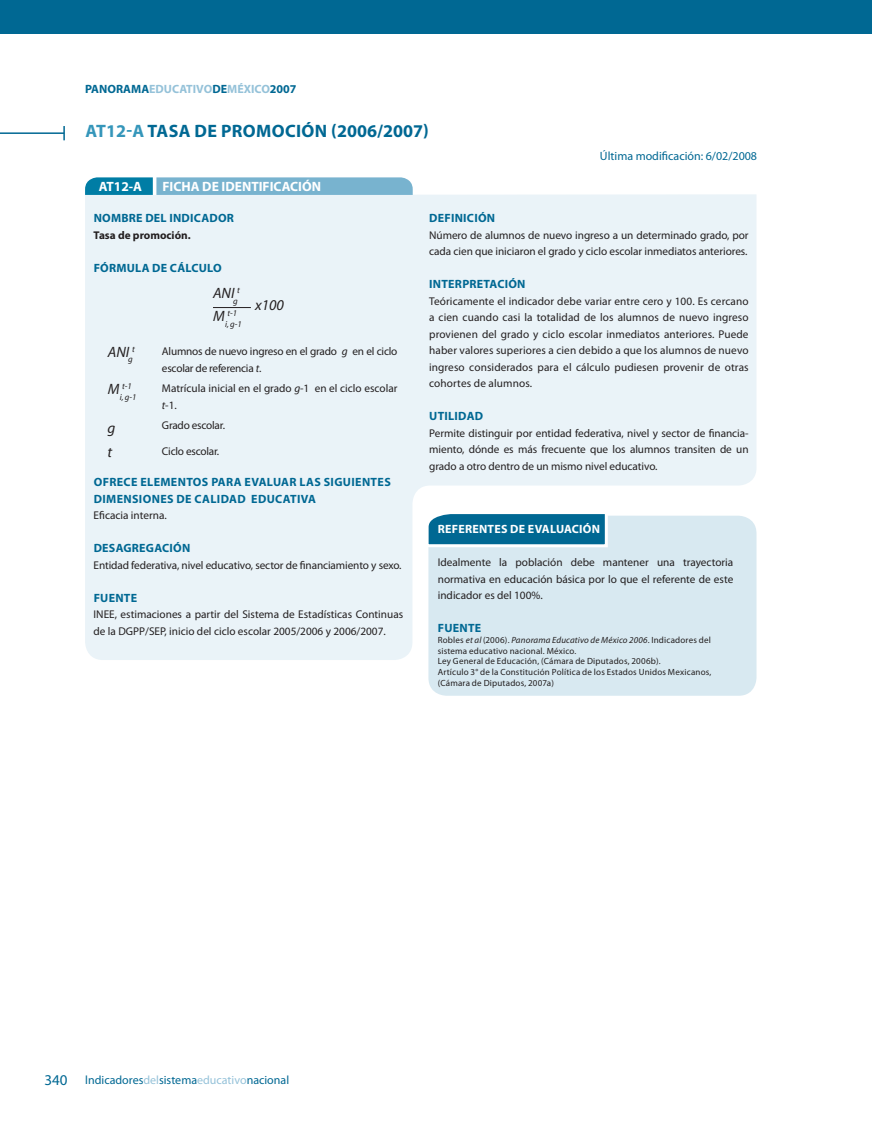
<style>
.page{position:relative;width:872px;height:1127px;background:#fff}
.page>*{position:absolute;margin:0;border:0;box-sizing:border-box;transform-origin:0 0}
.t1{font:700 18px "Myriad Pro";letter-spacing:.015em;color:#006893}
.t2{font:italic 15px/24px "Myriad";color:#231f20}
.t3{font:italic 15px "Myriad Pro";color:#231f20}
.t4{font:700 13.5px "Myriad";color:#fff}
.t5{font:700 13.5px "Myriad Pro";color:#fff}
.t6{font:700 12px/16.5px "Myriad Pro";letter-spacing:.02em;color:#006893}
.t7{font:12px "Myriad Pro";color:#006893}
.t8{font:700 12px "Myriad Pro";color:#95c2d9}
.t9{font:700 12px "Myriad Pro";letter-spacing:.02em;color:#fff}
.t10{font:11.25px/16.5px "Myriad Pro";letter-spacing:-.005em;color:#231f20}
.t11{font:700 11.25px "Myriad Pro";color:#231f20}
.t12{font:9px/10.8px "Myriad Pro";letter-spacing:.02em;color:#231f20}
.t13{font:italic 8.7px/11.2px "Myriad";color:#231f20}
.s1{color:#006893}
.s2{color:#3596ba}
.s3{font-size:15px}
.s4{font-style:italic}
.s5{color:#95c2d9}
</style>
<div class="page">
<div style="left:0;top:0;width:872px;height:34px;background:#006893"></div>
<hr style="left:0;top:132px;width:64px;height:2px;background:#006893">
<svg style="left:63px;top:126px;width:2px;height:14px"></svg>
<div style="left:85px;top:194px;width:671px;height:466px;background:#eaf3f8"></div>
<svg style="left:85px;top:177px;width:328px;height:18px;background:#66acc9"></svg>
<div style="left:428px;top:516px;width:328px;height:180px;background:#d8e9f1"></div>
<svg style="left:424px;top:509px;width:185px;height:40px"></svg>
<hr style="left:213px;top:307px;width:38px;height:1px;background:#231f20">
<p class="t8" style="left:85px;top:82px;width:213px"><span class="s1">PANORAMA</span>EDUCATIVO<span class="s1">DE</span>MÉXICO<span class="s1">2007</span></p>
<h1 class="t1" style="left:85px;top:121px;width:345px"><span class="s2">AT12-A</span> TASA DE PROMOCIÓN (2006/2007)</h1>
<p class="t5" style="left:99px;top:179px;width:45px">AT12-A</p>
<p class="t4" style="left:162px;top:179px;width:160px">FICHA DE IDENTIFICACIÓN</p>
<p class="t7" style="left:600px;top:149px;width:159px">Última modificación: 6/02/2008</p>
<p class="t6" style="left:94px;top:210px;width:142px">NOMBRE DEL INDICADOR</p>
<p class="t11" style="left:94px;top:229px;width:99px">Tasa de promoción.</p>
<p class="t6" style="left:94px;top:259px;width:130px">FÓRMULA DE CÁLCULO</p>
<h2 class="t2" style="left:213px;top:282px;width:28px">ANI <sup>t</sup></h2>
<p class="t13" style="left:213px;top:295px;width:26px;line-height:12.3px;text-align:right">g<br><span class="s3">M</span> t-1</p>
<p class="t13" style="left:225px;top:319px;width:18px">i, g-1</p>
<h2 class="t3" style="left:255px;top:297px;width:30px">x100</h2>
<h2 class="t2" style="left:108px;top:341px;width:28px">ANI <sup>t</sup></h2>
<p class="t13" style="left:128px;top:354px;width:6px">g</p>
<p class="t13" style="left:120px;top:380px;width:18px;text-indent:-12px"><span class="s3">M</span> t-1 i, g-1</p>
<h2 class="t2" style="left:107px;top:417px;width:9px">g t</h2>
<p class="t10" style="left:162px;top:343px;width:237px">Alumnos de nuevo ingreso en el grado <span class="s4">g</span> en el ciclo escolar de referencia <span class="s4">t</span>.</p>
<p class="t10" style="left:162px;top:380px;width:237px">Matrícula inicial en el grado <span class="s4">g</span>-1 en el ciclo escolar <span class="s4">t</span>-1.</p>
<p class="t10" style="left:162px;top:417px;width:65px">Grado escolar.</p>
<p class="t10" style="left:162px;top:443px;width:59px">Ciclo escolar.</p>
<p class="t6" style="left:94px;top:474px;width:299px">OFRECE ELEMENTOS PARA EVALUAR LAS SIGUIENTES<br>DIMENSIONES DE CALIDAD EDUCATIVA</p>
<p class="t10" style="left:94px;top:507px;width:75px">Eficacia interna.</p>
<p class="t6" style="left:94px;top:540px;width:98px">DESAGREGACIÓN</p>
<p class="t10" style="left:94px;top:557px;width:309px">Entidad federativa, nivel educativo, sector de financiamiento y sexo.</p>
<p class="t6" style="left:94px;top:589px;width:45px">FUENTE</p>
<p class="t10" style="left:94px;top:606px;width:311px">INEE, estimaciones a partir del Sistema de Estadísticas Continuas de la DGPP/SEP, inicio del ciclo escolar 2005/2006 y 2006/2007.</p>
<p class="t6" style="left:429px;top:210px;width:67px">DEFINICIÓN</p>
<p class="t10" style="left:429px;top:227px;width:321px">Número de alumnos de nuevo ingreso a un determinado grado, por cada cien que iniciaron el grado y ciclo escolar inmediatos anteriores.</p>
<p class="t6" style="left:429px;top:276px;width:98px">INTERPRETACIÓN</p>
<p class="t10" style="left:429px;top:293px;width:321px;text-align:justify">Teóricamente el indicador debe variar entre cero y 100. Es cercano a cien cuando casi la totalidad de los alumnos de nuevo ingreso provienen del grado y ciclo escolar inmediatos anteriores. Puede haber valores superiores a cien debido a que los alumnos de nuevo ingreso considerados para el cálculo pudiesen provenir de otras cohortes de alumnos.</p>
<p class="t6" style="left:429px;top:408px;width:55px">UTILIDAD</p>
<p class="t10" style="left:429px;top:425px;width:321px;text-align:justify">Permite distinguir por entidad federativa, nivel y sector de financia&shy;miento, dónde es más frecuente que los alumnos transiten de un grado a otro dentro de un mismo nivel educativo.</p>
<p class="t9" style="left:438px;top:522px;width:164px">REFERENTES DE EVALUACIÓN</p>
<p class="t10" style="left:438px;top:554px;width:297px;text-align:justify">Idealmente la población debe mantener una trayectoria normativa en educación básica por lo que el referente de este indicador es del 100%.</p>
<p class="t6" style="left:438px;top:620px;width:45px">FUENTE</p>
<p class="t12" style="left:438px;top:635px;width:275px">Robles <span class="s4">et al</span> (2006). <span class="s4">Panorama Educativo de México 2006</span>. Indicadores del sistema educativo nacional. México.<br>Ley General de Educación, (Cámara de Diputados, 2006b).<br>Artículo 3° de la Constitución Política de los Estados Unidos Mexicanos, (Cámara de Diputados, 2007a)</p>
<p class="t7" style="left:45px;top:1074px;width:246px"><span class="s3">340</span> lndicadores<span class="s5">del</span>sistema<span class="s5">educativo</span>nacional</p>
</div>
